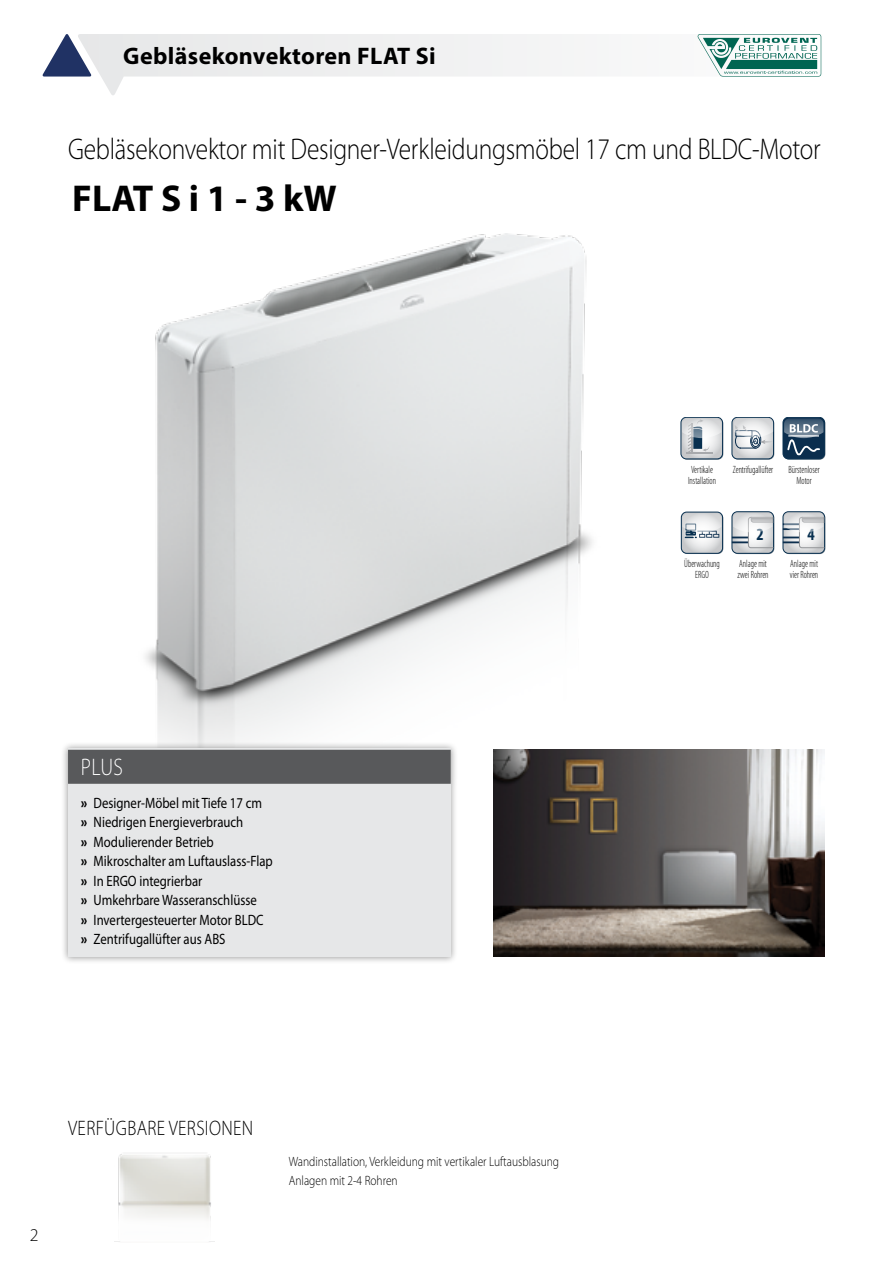
<style>
.page{position:relative;width:893px;height:1263px;background:#fff}
.page>*{position:absolute;margin:0;border:0;box-sizing:border-box;transform-origin:0 0}
.t1{font:700 37.5px "Myriad Pro";color:#000}
.t2{font:300 30px "Myriad Pro";letter-spacing:-.01em;color:#000;scale:.85 1}
.t3{font:700 24px "Myriad Pro";letter-spacing:.015em;color:#000}
.t4{font:300 24px "Myriad Pro";color:#fff;scale:.85 1}
.t5{font:300 21px "Myriad Pro";letter-spacing:.02em;color:#000;scale:.85 1}
.t6{font:300 18px "Myriad Pro";color:#000}
.t7{font:700 condensed 17.1px "Myriad Pro";color:#083050}
.t8{font:15px/19.5px "Myriad Pro";color:#000;scale:.85 1}
.t9{font:300 13.5px/18.6px "Myriad Pro";color:#000;scale:.85 1}
.t10{font:300 condensed 10.5px/11.2px "Myriad Pro";color:#000;scale:.85 1}
.s1{font-weight:900;font-stretch:semi-expanded}
</style>
<div class="page">
<svg style="left:42px;top:34px;width:35px;height:43px"></svg>
<svg style="left:77px;top:34px;width:745px;height:61px"></svg>
<svg style="left:698px;top:34px;width:123px;height:43px"></svg>
<svg style="left:682px;top:418px;width:41px;height:42px"></svg>
<div style="left:681px;top:417px;width:42px;height:42px;border:1px solid #083050;border-radius:5px"></div>
<svg style="left:681px;top:417px;width:41px;height:42px"></svg>
<svg style="left:733px;top:418px;width:41px;height:42px"></svg>
<div style="left:732px;top:417px;width:42px;height:42px;border:1px solid #083050;border-radius:5px"></div>
<svg style="left:732px;top:417px;width:41px;height:42px"></svg>
<div style="left:784px;top:418px;width:41px;height:42px;background:#4d6577;border-radius:5px"></div>
<div style="left:783px;top:417px;width:42px;height:42px;border:1px solid #083050;border-radius:5px"></div>
<svg style="left:784px;top:418px;width:39px;height:39px"></svg>
<img style="left:493px;top:749px;width:332px;height:207px">
<img style="left:145px;top:234px;width:455px;height:600px">
<svg style="left:682px;top:513px;width:41px;height:41px"></svg>
<svg style="left:681px;top:512px;width:42px;height:41px"></svg>
<svg style="left:733px;top:512px;width:41px;height:42px"></svg>
<svg style="left:732px;top:512px;width:42px;height:41px"></svg>
<svg style="left:784px;top:512px;width:41px;height:42px"></svg>
<svg style="left:783px;top:512px;width:42px;height:41px"></svg>
<img style="left:115px;top:1154px;width:99px;height:88px">
<div style="left:61px;top:742px;width:396px;height:222px;background:#000;opacity:.4"></div>
<div style="left:68px;top:749px;width:383px;height:208px;background:#e6e7e8"></div>
<div style="left:68px;top:750px;width:383px;height:34px;background:#58595b"></div>
<h3 class="t3" style="left:123px;top:41px;width:314px">Gebläsekonvektoren FLAT Si</h3>
<h2 class="t2" style="left:68px;top:131px;width:887px">Gebläsekonvektor mit Designer-Verkleidungsmöbel 17 cm und BLDC-Motor</h2>
<h1 class="t1" style="left:72px;top:174px;width:266px">FLAT S i 1 - 3 kW</h1>
<h3 class="t4" style="left:81px;top:753px;width:25px">Plus</h3>
<p class="t8" style="left:81px;top:792px;width:227px"><span class="s1">»</span> Designer-Möbel mit Tiefe 17 cm<br><span class="s1">»</span> Niedrigen Energieverbrauch<br><span class="s1">»</span> Modulierender Betrieb<br><span class="s1">»</span> Mikroschalter am Luftauslass-Flap <span class="s1">»</span> In ERGO integrierbar<br><span class="s1">»</span> Umkehrbare Wasseranschlüsse<br><span class="s1">»</span> Invertergesteuerter Motor BLDC <span class="s1">»</span> Zentrifugallüfter aus ABS</p>
<h3 class="t5" style="left:68px;top:1116px;width:69px">Verfügbare</h3>
<h3 class="t5" style="left:169px;top:1116px;width:75px">Versionen</h3>
<p class="t6" style="left:30px;top:1224px;width:10px">2</p>
<p class="t9" style="left:289px;top:1152px;width:320px">Wandinstallation, Verkleidung mit vertikaler Luftausblasung<br>Anlagen mit 2-4 Rohren</p>
<p class="t10" style="left:688px;top:463px;width:34px">Vertikale<br>Installation</p>
<p class="t10" style="left:733px;top:463px;width:49px">Zentrifugallüfter</p>
<p class="t10" style="left:789px;top:463px;width:38px;text-align:center">Bürstenloser<br>Motor</p>
<p class="t7" style="left:756px;top:524px;width:9px">2</p>
<p class="t7" style="left:807px;top:524px;width:9px">4</p>
<p class="t10" style="left:684px;top:558px;width:43px;text-align:center">Überwachung<br>ERGO</p>
<p class="t10" style="left:738px;top:558px;width:38px">Anlage mit zwei Rohren</p>
<p class="t10" style="left:790px;top:558px;width:35px">Anlage mit vier Rohren</p>
</div>
